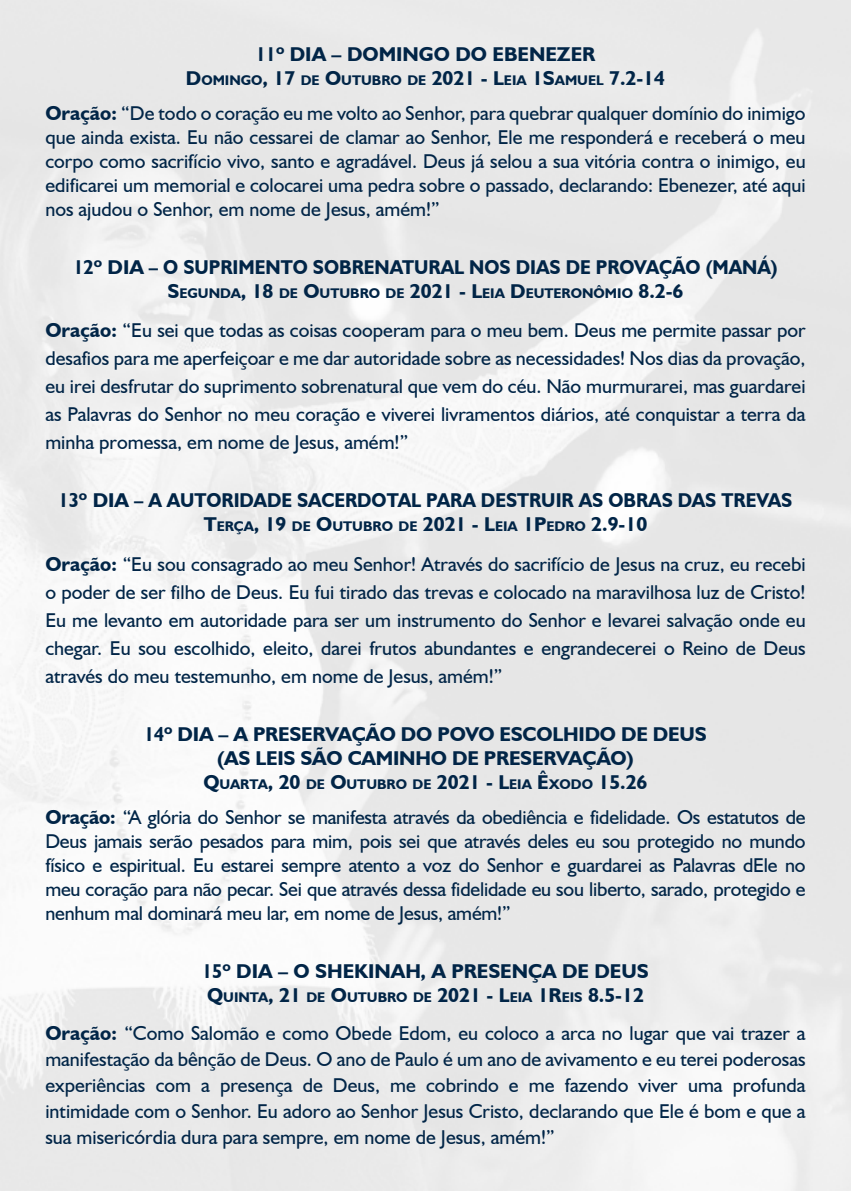
<style>
.page{position:relative;width:851px;height:1191px;background:#fff}
.page>*{position:absolute;margin:0;border:0;box-sizing:border-box;transform-origin:0 0}
.t1{font:20px/24px "Humanist 521 BT";color:#012547;text-align:justify}
.t2{font:700 20px/24px "Humanist 521 BT";color:#012547;text-align:center;scale:.93 1}
.t3{font:700 14px "Humanist 521 BT";color:#012547}
.s1{font-size:20px}
.s2{font-weight:700}
</style>
<div class="page">
<p class="t2" style="left:256px;top:41px;width:366px">11º DIA – DOMINGO DO EBENEZER</p>
<p class="t3" style="left:186px;top:71px;width:480px"><span class="s1">D</span>OMINGO<span class="s1">, 17</span> DE <span class="s1">O</span>UTUBRO DE <span class="s1">2021 - L</span>EIA <span class="s1">1S</span>AMUEL <span class="s1">7.2-14</span></p>
<p class="t1" style="left:45px;top:101px;width:761px"><span class="s2">Oração:</span> “De todo o coração eu me volto ao Senhor, para quebrar qualquer domínio do inimigo que ainda exista. Eu não cessarei de clamar ao Senhor, Ele me responderá e receberá o meu corpo como sacrifício vivo, santo e agradável. Deus já selou a sua vitória contra o inimigo, eu edificarei um memorial e colocarei uma pedra sobre o passado, declarando: Ebenezer, até aqui nos ajudou o Senhor, em nome de Jesus, amém!”</p>
<p class="t2" style="left:73px;top:255px;width:758px">12º DIA – O SUPRIMENTO SOBRENATURAL NOS DIAS DE PROVAÇÃO (MANÁ)</p>
<p class="t3" style="left:167px;top:284px;width:517px"><span class="s1">S</span>EGUNDA<span class="s1">, 18</span> DE <span class="s1">O</span>UTUBRO DE <span class="s1">2021 - L</span>EIA <span class="s1">D</span>EUTERONÔMIO <span class="s1">8.2-6</span></p>
<p class="t1" style="left:45px;top:316px;width:761px;line-height:28px"><span class="s2">Oração:</span> “Eu sei que todas as coisas cooperam para o meu bem. Deus me permite passar por desafios para me aperfeiçoar e me dar autoridade sobre as necessidades! Nos dias da provação, eu irei desfrutar do suprimento sobrenatural que vem do céu. Não murmurarei, mas guardarei as Palavras do Senhor no meu coração e viverei livramentos diários, até conquistar a terra da minha promessa, em nome de Jesus, amém!”</p>
<p class="t2" style="left:59px;top:488px;width:790px">13º DIA – A AUTORIDADE SACERDOTAL PARA DESTRUIR AS OBRAS DAS TREVAS</p>
<p class="t3" style="left:204px;top:518px;width:445px"><span class="s1">T</span>ERÇA<span class="s1">, 19</span> DE <span class="s1">O</span>UTUBRO DE <span class="s1">2021 - L</span>EIA <span class="s1">1P</span>EDRO <span class="s1">2.9-10</span></p>
<p class="t1" style="left:45px;top:549px;width:761px;line-height:28px"><span class="s2">Oração:</span> “Eu sou consagrado ao meu Senhor! Através do sacrifício de Jesus na cruz, eu recebi o poder de ser filho de Deus. Eu fui tirado das trevas e colocado na maravilhosa luz de Cristo!<br>Eu me levanto em autoridade para ser um instrumento do Senhor e levarei salvação onde eu chegar. Eu sou escolhido, eleito, darei frutos abundantes e engrandecerei o Reino de Deus através do meu testemunho, em nome de Jesus, amém!”</p>
<p class="t2" style="left:144px;top:721px;width:606px">14º DIA – A PRESERVAÇÃO DO POVO ESCOLHIDO DE DEUS (AS LEIS SÃO CAMINHO DE PRESERVAÇÃO)</p>
<p class="t3" style="left:203px;top:775px;width:445px"><span class="s1">Q</span>UARTA<span class="s1">, 20</span> DE <span class="s1">O</span>UTUBRO DE <span class="s1">2021 - L</span>EIA <span class="s1">Ê</span>XODO <span class="s1">15.26</span></p>
<p class="t1" style="left:45px;top:805px;width:761px"><span class="s2">Oração:</span> “A glória do Senhor se manifesta através da obediência e fidelidade. Os estatutos de Deus jamais serão pesados para mim, pois sei que através deles eu sou protegido no mundo físico e espiritual. Eu estarei sempre atento a voz do Senhor e guardarei as Palavras dEle no meu coração para não pecar. Sei que através dessa fidelidade eu sou liberto, sarado, protegido e nenhum mal dominará meu lar, em nome de Jesus, amém!”</p>
<p class="t2" style="left:202px;top:959px;width:481px">15º DIA – O SHEKINAH, A PRESENÇA DE DEUS</p>
<p class="t3" style="left:207px;top:988px;width:438px"><span class="s1">Q</span>UINTA<span class="s1">, 21</span> DE <span class="s1">O</span>UTUBRO DE <span class="s1">2021 - L</span>EIA <span class="s1">1R</span>EIS <span class="s1">8.5-12</span></p>
<p class="t1" style="left:45px;top:1019px;width:761px;line-height:26px"><span class="s2">Oração:</span> “Como Salomão e como Obede Edom, eu coloco a arca no lugar que vai trazer a manifestação da bênção de Deus. O ano de Paulo é um ano de avivamento e eu terei poderosas experiências com a presença de Deus, me cobrindo e me fazendo viver uma profunda intimidade com o Senhor. Eu adoro ao Senhor Jesus Cristo, declarando que Ele é bom e que a sua misericórdia dura para sempre, em nome de Jesus, amém!”</p>
</div>
